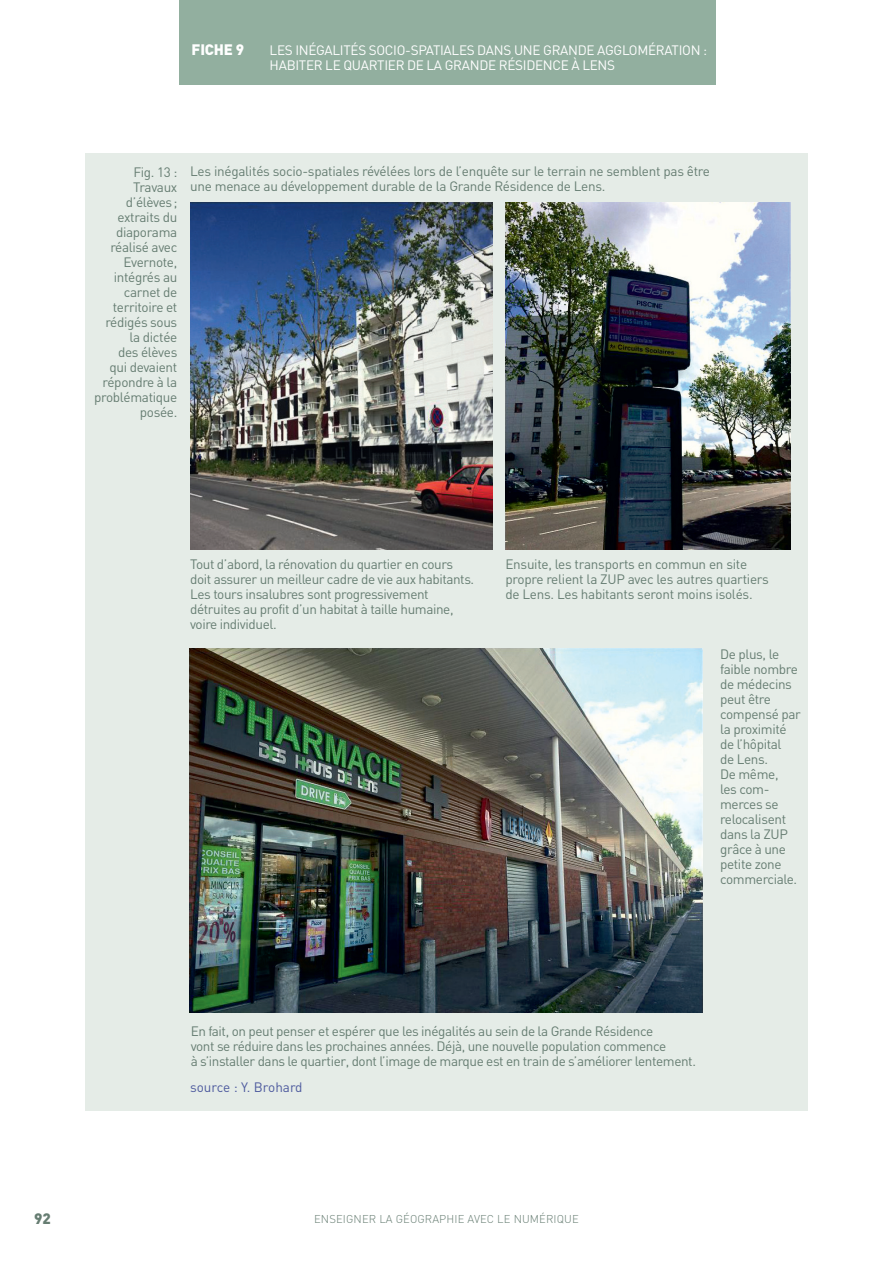
<style>
.page{position:relative;width:893px;height:1263px;background:#fff}
.page>*{position:absolute;margin:0;border:0;box-sizing:border-box;transform-origin:0 0}
.t1{font:900 15px "DIN";letter-spacing:-.01em;color:#fff}
.t2{font:900 15px "DIN";color:#667d72}
.t3{font:13.5px/15px "DIN";letter-spacing:-.03em;color:#667d72}
.t4{font:13.5px/15px "DIN";letter-spacing:-.02em;color:#fff}
.t5{font:13.5px "DIN";color:#4d5a9e}
.t6{font:300 11.25px "DIN";letter-spacing:.01em;color:#667d72}
</style>
<div class="page">
<div style="left:179px;top:0;width:536px;height:84px;background:#92af9f"></div>
<div style="left:85px;top:153px;width:723px;height:957px;background:#e5ece7"></div>
<img style="left:190px;top:203px;width:302px;height:346px">
<img style="left:505px;top:203px;width:286px;height:346px">
<img style="left:190px;top:648px;width:513px;height:364px">
<p class="t1" style="left:192px;top:39px;width:54px">FICHE 9</p>
<p class="t4" style="left:270px;top:42px;width:439px">LES INÉGALITÉS SOCIO-SPATIALES DANS UNE GRANDE AGGLOMÉRATION :<br>HABITER LE QUARTIER DE LA GRANDE RÉSIDENCE À LENS</p>
<p class="t3" style="left:94px;top:164px;width:85px;text-align:right">Fig. 13 :<br>Travaux d’élèves; extraits du diaporama réalisé avec<br>Evernote, intégrés au carnet de territoire et rédigés sous la dictée<br>des élèves<br>qui devaient répondre à la problématique posée.</p>
<p class="t3" style="left:190px;top:164px;width:521px">Les inégalités socio-spatiales révélées lors de l’enquête sur le terrain ne semblent pas être une menace au développement durable de la Grande Résidence de Lens.</p>
<p class="t3" style="left:190px;top:556px;width:286px">Tout d’abord, la rénovation du quartier en cours doit assurer un meilleur cadre de vie aux habitants.<br>Les tours insalubres sont progressivement détruites au profit d’un habitat à taille humaine, voire individuel.</p>
<p class="t3" style="left:505px;top:556px;width:265px">Ensuite, les transports en commun en site propre relient la ZUP avec les autres quartiers de Lens. Les habitants seront moins isolés.</p>
<p class="t3" style="left:720px;top:646px;width:82px">De plus, le faible nombre de médecins peut être compensé par la proximité de l’hôpital<br>de Lens.<br>De même,<br>les com&shy;merces se relocalisent dans la ZUP grâce à une petite zone commerciale.</p>
<p class="t3" style="left:191px;top:1023px;width:507px">En fait, on peut penser et espérer que les inégalités au sein de la Grande Résidence<br>vont se réduire dans les prochaines années. Déjà, une nouvelle population commence<br>à s’installer dans le quartier, dont l’image de marque est en train de s’améliorer lentement.</p>
<p class="t5" style="left:190px;top:1079px;width:114px">source : Y. Brohard</p>
<p class="t2" style="left:34px;top:1208px;width:18px">92</p>
<p class="t6" style="left:314px;top:1212px;width:266px">ENSEIGNER LA GÉOGRAPHIE AVEC LE NUMÉRIQUE</p>
</div>
